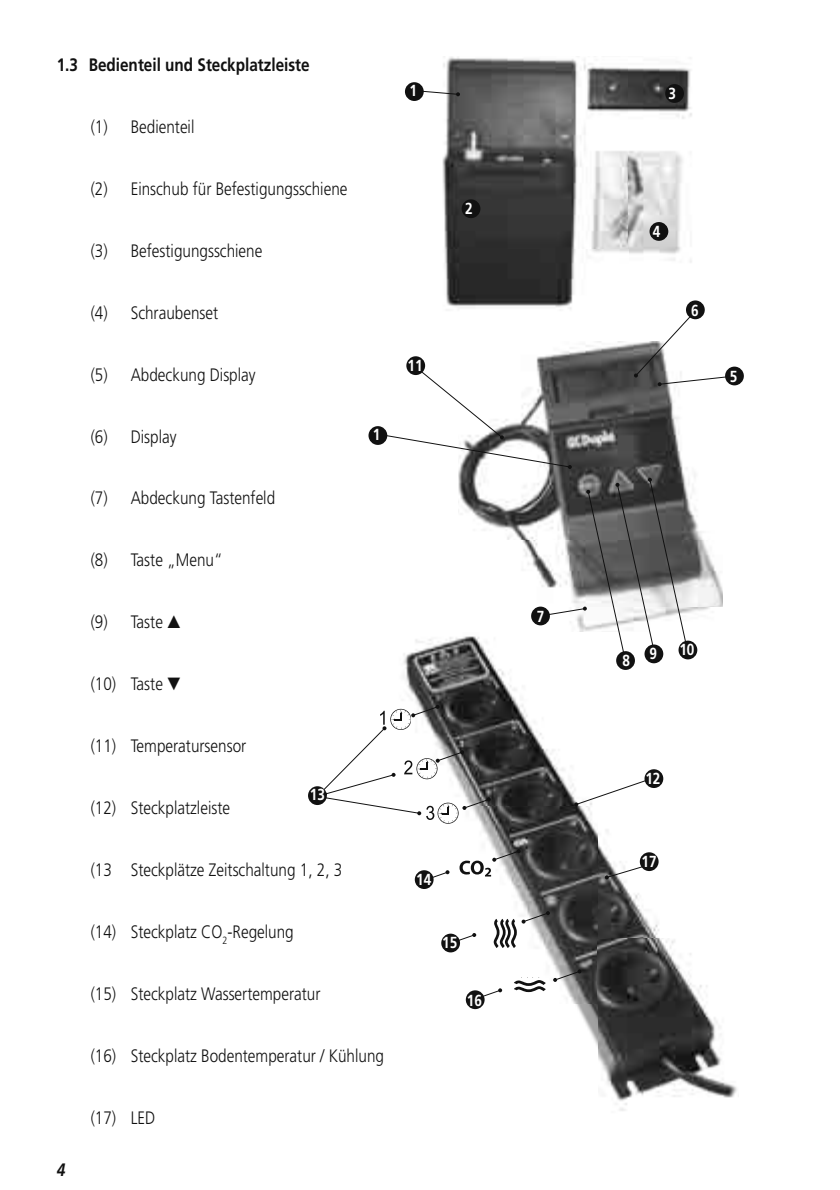
<style>
.page{position:relative;width:840px;height:1190px;background:#fff}
.page>*{position:absolute;margin:0;border:0;box-sizing:border-box;transform-origin:0 0}
.t1{font:300 18px "Frutiger";color:#111;scale:.85 1}
.t2{font:700 18px "Frutiger";color:#111;scale:.85 1}
.t3{font:italic 700 18px "Frutiger";color:#111;scale:.85 1}
.t4{font:700 16px "Frutiger";color:#fff;scale:.85 1}
</style>
<div class="page">
<img style="left:403px;top:636px;width:334px;height:475px">
<img style="left:442px;top:56px;width:250px;height:253px">
<img style="left:459px;top:342px;width:263px;height:284px">
<svg style="left:634px;top:313px;width:101px;height:73px"></svg>
<svg style="left:383px;top:366px;width:189px;height:103px"></svg>
<svg style="left:541px;top:478px;width:148px;height:185px"></svg>
<svg style="left:553px;top:969px;width:29px;height:13px"></svg>
<svg style="left:574px;top:776px;width:81px;height:30px"></svg>
<svg style="left:605px;top:863px;width:46px;height:16px"></svg>
<div style="left:406px;top:356px;width:19px;height:19px;background:#111;border-radius:50%"></div>
<div style="left:686px;top:300px;width:19px;height:19px;background:#111;border-radius:50%"></div>
<div style="left:725px;top:367px;width:19px;height:18px;background:#111;border-radius:50%"></div>
<div style="left:369px;top:426px;width:18px;height:19px;background:#111;border-radius:50%"></div>
<div style="left:531px;top:607px;width:19px;height:18px;background:#111;border-radius:50%"></div>
<div style="left:679px;top:641px;width:18px;height:18px;background:#111;border-radius:50%"></div>
<div style="left:645px;top:645px;width:18px;height:18px;background:#111;border-radius:50%"></div>
<div style="left:616px;top:651px;width:19px;height:19px;background:#111;border-radius:50%"></div>
<div style="left:308px;top:786px;width:19px;height:19px;background:#111;border-radius:50%"></div>
<svg style="left:428px;top:870px;width:22px;height:13px"></svg>
<svg style="left:448px;top:933px;width:28px;height:12px"></svg>
<svg style="left:474px;top:988px;width:28px;height:13px"></svg>
<div style="left:415px;top:870px;width:19px;height:19px;background:#111;border-radius:50%"></div>
<div style="left:441px;top:934px;width:19px;height:18px;background:#111;border-radius:50%"></div>
<div style="left:466px;top:990px;width:19px;height:19px;background:#111;border-radius:50%"></div>
<div style="left:640px;top:852px;width:19px;height:19px;background:#111;border-radius:50%"></div>
<div style="left:645px;top:769px;width:18px;height:19px;background:#111;border-radius:50%"></div>
<div style="left:650px;top:222px;width:18px;height:19px;background:#111;border-radius:50%"></div>
<div style="left:665px;top:84px;width:19px;height:19px;background:#111;border-radius:50%"></div>
<div style="left:462px;top:199px;width:18px;height:19px;background:#111;border-radius:50%"></div>
<svg style="left:424px;top:89px;width:36px;height:7px"></svg>
<div style="left:405px;top:82px;width:19px;height:19px;background:#111;border-radius:50%"></div>
<svg style="left:320px;top:703px;width:171px;height:123px"></svg>
<svg style="left:456px;top:849px;width:65px;height:29px"></svg>
<svg style="left:487px;top:911px;width:63px;height:38px"></svg>
<svg style="left:510px;top:977px;width:35px;height:16px"></svg>
<p class="t2" style="left:57px;top:57px;width:299px">1.3 Bedienteil und Steckplatzleiste</p>
<p class="t1" style="left:91px;top:119px;width:124px">(1) Bedienteil</p>
<p class="t1" style="left:91px;top:181px;width:304px">(2) Einschub für Befestigungsschiene</p>
<p class="t1" style="left:91px;top:243px;width:204px">(3) Befestigungsschiene</p>
<p class="t1" style="left:91px;top:305px;width:152px">(4) Schraubenset</p>
<p class="t1" style="left:91px;top:367px;width:196px">(5) Abdeckung Display</p>
<p class="t1" style="left:91px;top:429px;width:103px">(6) Display</p>
<p class="t1" style="left:91px;top:491px;width:219px">(7) Abdeckung Tastenfeld</p>
<p class="t1" style="left:91px;top:553px;width:157px">(8) Taste „Menu“</p>
<p class="t1" style="left:91px;top:615px;width:108px">(9) Taste ▲</p>
<p class="t1" style="left:91px;top:677px;width:108px">(10) Taste ▼</p>
<p class="t1" style="left:91px;top:739px;width:185px">(11) Temperatursensor</p>
<p class="t1" style="left:91px;top:801px;width:166px">(12) Steckplatzleiste</p>
<p class="t4" style="left:310px;top:788px;width:19px">13</p>
<p class="t1" style="left:91px;top:863px;width:298px">(13 Steckplätze Zeitschaltung 1, 2, 3</p>
<p class="t1" style="left:91px;top:925px;width:240px">(14) Steckplatz CO<sub>2</sub>-Regelung</p>
<p class="t1" style="left:91px;top:987px;width:272px">(15) Steckplatz Wassertemperatur</p>
<p class="t4" style="left:373px;top:428px;width:10px">1</p>
<p class="t1" style="left:91px;top:1049px;width:347px">(16) Steckplatz Bodentemperatur / Kühlung</p>
<p class="t3" style="left:57px;top:1163px;width:12px">4</p>
<p class="t1" style="left:91px;top:1111px;width:78px">(17) LED</p>
<p class="t4" style="left:409px;top:84px;width:10px">1</p>
<p class="t4" style="left:465px;top:202px;width:10px">2</p>
<p class="t4" style="left:408px;top:359px;width:19px">11</p>
<p class="t4" style="left:416px;top:873px;width:19px">14</p>
<p class="t4" style="left:442px;top:936px;width:19px">15</p>
<p class="t4" style="left:467px;top:994px;width:19px">16</p>
<p class="t4" style="left:537px;top:610px;width:10px">7</p>
<p class="t4" style="left:669px;top:87px;width:10px">3</p>
<p class="t4" style="left:653px;top:225px;width:10px">4</p>
<p class="t4" style="left:691px;top:304px;width:10px">6</p>
<p class="t4" style="left:730px;top:370px;width:10px">5</p>
<p class="t4" style="left:623px;top:654px;width:10px">8</p>
<p class="t4" style="left:650px;top:647px;width:10px">9</p>
<p class="t4" style="left:679px;top:643px;width:19px">10</p>
<p class="t4" style="left:645px;top:772px;width:19px">12</p>
<p class="t4" style="left:641px;top:855px;width:19px">17</p>
</div>
